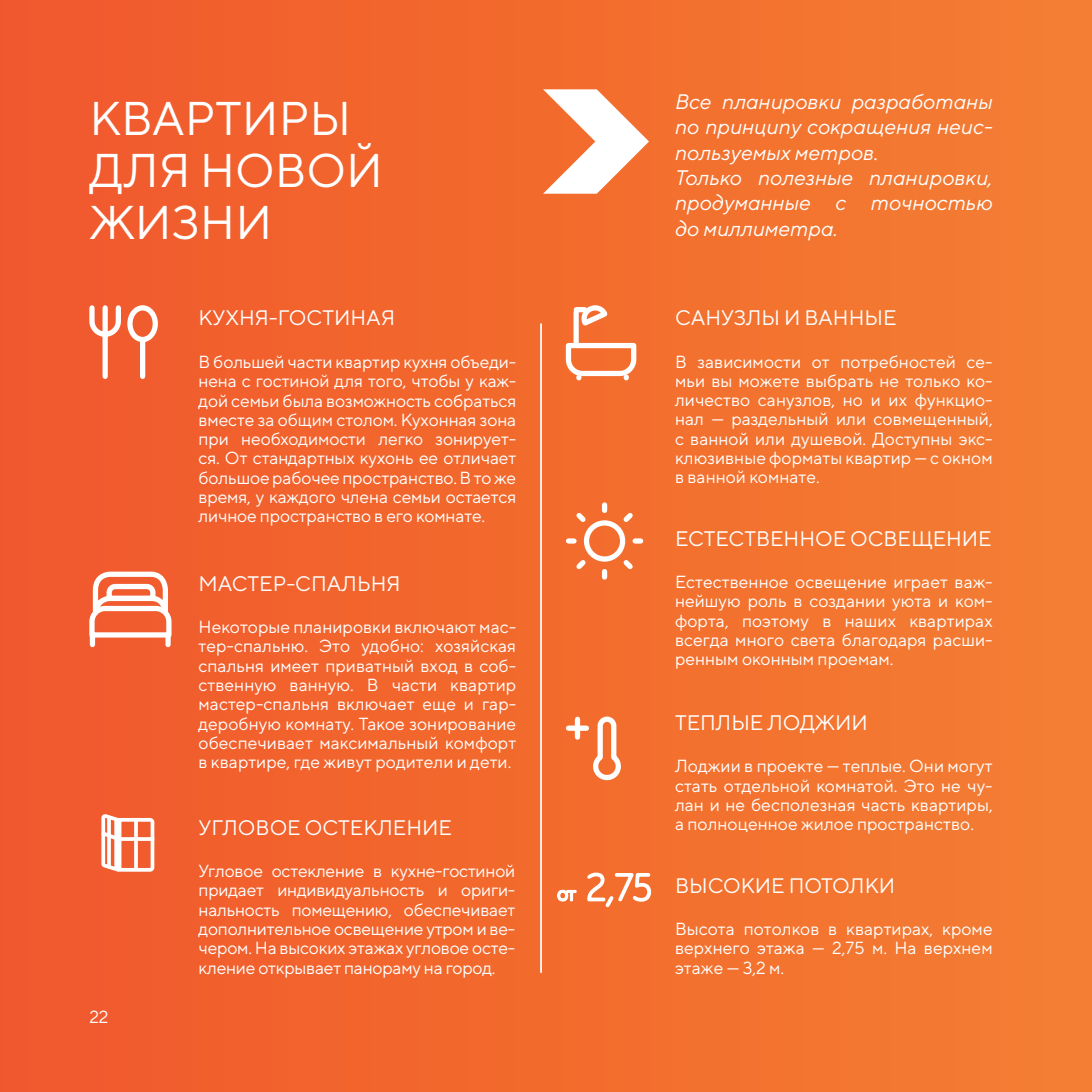
<style>
.page{position:relative;width:1092px;height:1092px;background:#fff}
.page>*{position:absolute;margin:0;border:0;box-sizing:border-box;transform-origin:0 0}
.t1{font:47.25px/52.1px "TT Norms";color:#fff}
.t2{font:italic 21px/25.4px "TT Norms";color:#fff}
.t3{font:21px "TT Norms";color:#fff}
.t4{font:17.5px/19.2px "TT Norms";color:#fff;text-align:justify}
</style>
<div class="page">
<div style="left:0;top:0;width:1091px;height:1091px;background:linear-gradient(to right,#f1572c,#f47f32)"></div>
<svg style="left:543px;top:89px;width:106px;height:105px"></svg>
<svg style="left:563px;top:499px;width:83px;height:83px;background:#f4814b"></svg>
<svg style="left:563px;top:714px;width:63px;height:71px"></svg>
<div style="left:573px;top:312px;width:5px;height:32px;background:#fff"></div>
<svg style="left:563px;top:340px;width:76px;height:38px"></svg>
<svg style="left:578px;top:306px;width:33px;height:25px"></svg>
<div style="left:576px;top:307px;width:8px;height:5px;background:#fff"></div>
<svg style="left:87px;top:569px;width:87px;height:71px"></svg>
<div style="left:90px;top:635px;width:5px;height:9px;background:#fff"></div>
<div style="left:165px;top:635px;width:6px;height:9px;background:#fff"></div>
<svg style="left:87px;top:302px;width:73px;height:79px"></svg>
<hr style="left:540px;top:323px;width:2px;height:649px;background:#fff">
<svg style="left:555px;top:870px;width:97px;height:38px"></svg>
<svg style="left:99px;top:814px;width:55px;height:57px"></svg>
<h1 class="t1" style="left:89px;top:91px;width:295px">КВАРТИРЫ<br>ДЛЯ НОВОЙ<br>ЖИЗНИ</h1>
<p class="t2" style="left:675px;top:88px;width:319px">Все планировки разработаны по принципу сокращения неис&shy;пользуемых метров.<br>Только полезные планировки, продуманные с точностью до миллиметра.</p>
<p class="t4" style="left:89px;top:1007px;width:21px">22</p>
<p class="t3" style="left:198px;top:305px;width:198px">КУХНЯ-ГОСТИНАЯ</p>
<p class="t4" style="left:198px;top:352px;width:319px">В большей части квартир кухня объеди&shy;нена с гостиной для того, чтобы у каж&shy;дой семьи была возможность собраться вместе за общим столом. Кухонная зона при необходимости легко зонирует&shy;ся. От стандартных кухонь ее отличает большое рабочее пространство. В то же время, у каждого члена семьи остается личное пространство в его комнате.</p>
<p class="t3" style="left:198px;top:570px;width:203px">МАСТЕР-СПАЛЬНЯ</p>
<p class="t4" style="left:198px;top:617px;width:319px">Некоторые планировки включают мас&shy;тер-спальню. Это удобно: хозяйская спальня имеет приватный вход в соб&shy;ственную ванную. В части квартир мастер-спальня включает еще и гар&shy;деробную комнату. Такое зонирование обеспечивает максимальный комфорт в квартире, где живут родители и дети.</p>
<p class="t3" style="left:198px;top:814px;width:255px">УГЛОВОЕ ОСТЕКЛЕНИЕ</p>
<p class="t4" style="left:198px;top:861px;width:318px">Угловое остекление в кухне-гостиной придает индивидуальность и ориги&shy;нальность помещению, обеспечивает дополнительное освещение утром и ве&shy;чером. На высоких этажах угловое осте&shy;кление открывает панораму на город.</p>
<p class="t3" style="left:675px;top:305px;width:223px">CАНУЗЛЫ И ВАННЫЕ</p>
<p class="t4" style="left:675px;top:351px;width:319px">В зависимости от потребностей се&shy;мьи вы можете выбрать не только ко&shy;личество санузлов, но и их функцио&shy;нал — раздельный или совмещенный, с ванной или душевой. Доступны экс&shy;клюзивные форматы квартир — с окном в ванной комнате.</p>
<p class="t3" style="left:675px;top:525px;width:318px">ЕСТЕСТВЕННОЕ ОСВЕЩЕНИЕ</p>
<p class="t4" style="left:675px;top:572px;width:319px">Естественное освещение играет важ&shy;нейшую роль в создании уюта и ком&shy;форта, поэтому в наших квартирах всегда много света благодаря расши&shy;ренным оконным проемам.</p>
<p class="t3" style="left:675px;top:709px;width:194px">ТЕПЛЫЕ ЛОДЖИИ</p>
<p class="t4" style="left:675px;top:756px;width:319px">Лоджии в проекте — теплые. Они могут стать отдельной комнатой. Это не чу&shy;лан и не бесполезная часть квартиры, а полноценное жилое пространство.</p>
<p class="t3" style="left:675px;top:872px;width:222px">ВЫСОКИЕ ПОТОЛКИ</p>
<p class="t4" style="left:675px;top:918px;width:319px">Высота потолков в квартирах, кроме верхнего этажа — 2,75 м. На верхнем этаже — 3,2 м.</p>
</div>
